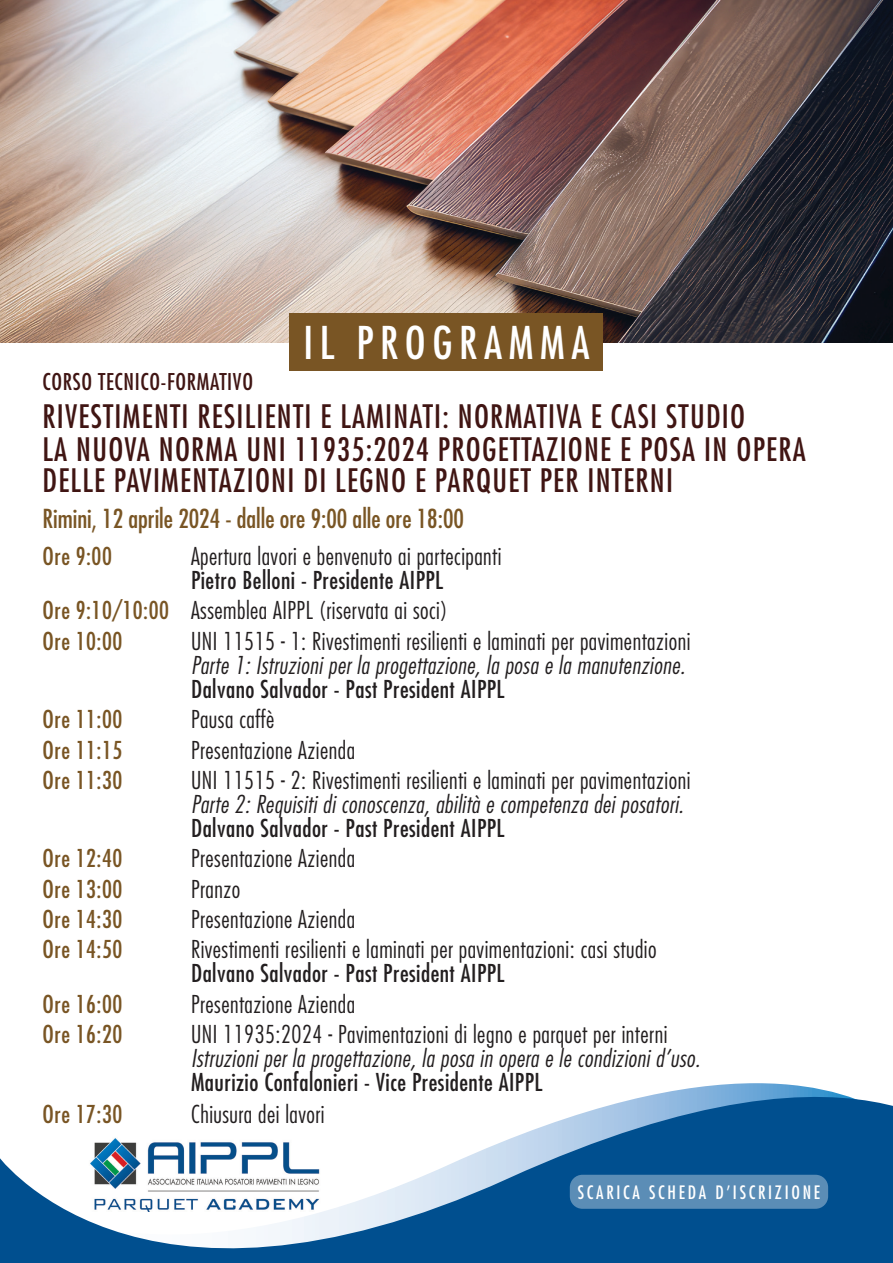
<style>
.page{position:relative;width:893px;height:1263px;background:#fff}
.page>*{position:absolute;margin:0;border:0;box-sizing:border-box;transform-origin:0 0}
.t1{font:condensed 43.95px "Futura";letter-spacing:.15em;color:#fff}
.t2{font:condensed 31.5px "Futura";letter-spacing:.04em;color:#401513}
.t3{font:condensed 25.5px "Futura";color:#795524}
.t4{font:300 condensed 24px "Futura";letter-spacing:.02em;color:#231f20}
.t5{font:italic 300 condensed 24px "Futura";letter-spacing:.02em;color:#231f20}
.t6{font:condensed 24px "Futura";letter-spacing:.02em;color:#231f20}
.t7{font:condensed 24px "Futura";letter-spacing:.02em;color:#795524}
.t8{font:condensed 22.5px "Futura";letter-spacing:.03em;color:#401513}
.t9{font:condensed 18px "Futura";letter-spacing:.15em;color:#fff}
.s1{font-weight:400;color:#795524}
</style>
<div class="page">
<svg style="left:0;top:1083px;width:893px;height:180px"></svg>
<img style="left:87px;top:1134px;width:234px;height:77px">
<div style="left:570px;top:1175px;width:258px;height:34px;background:#5b8db6;border-radius:13px"></div>
<img style="left:0;top:0;width:893px;height:342px">
<div style="left:290px;top:313px;width:313px;height:58px;background:#795524"></div>
<p class="t1" style="left:303px;top:316px;width:288px">IL PROGRAMMA</p>
<p class="t8" style="left:43px;top:368px;width:212px">CORSO TECNICO-FORMATIVO</p>
<p class="t2" style="left:43px;top:397px;width:704px">RIVESTIMENTI RESILIENTI E LAMINATI: NORMATIVA E CASI STUDIO</p>
<p class="t2" style="left:43px;top:430px;width:765px">LA NUOVA NORMA UNI 11935:2024 PROGETTAZIONE E POSA IN OPERA</p>
<p class="t2" style="left:43px;top:462px;width:632px">DELLE PAVIMENTAZIONI DI LEGNO E PARQUET PER INTERNI</p>
<p class="t3" style="left:43px;top:503px;width:423px">Rimini, 12 aprile 2024 - dalle ore 9:00 alle ore 18:00</p>
<p class="t7" style="left:43px;top:542px;width:71px">Ore 9:00</p>
<p class="t4" style="left:191px;top:542px;width:312px">Apertura lavori e benvenuto ai partecipanti</p>
<p class="t6" style="left:191px;top:566px;width:254px">Pietro Belloni - Presidente AIPPL</p>
<p class="t4" style="left:43px;top:596px;width:407px"><span class="s1">Ore 9:10/10:00</span> Assemblea AIPPL (riservata ai soci)</p>
<p class="t7" style="left:43px;top:626px;width:81px">Ore 10:00</p>
<p class="t4" style="left:191px;top:627px;width:501px">UNI 11515 - 1: Rivestimenti resilienti e laminati per pavimentazioni</p>
<p class="t5" style="left:191px;top:651px;width:495px">Parte 1: Istruzioni per la progettazione, la posa e la manutenzione.</p>
<p class="t6" style="left:191px;top:674px;width:315px">Dalvano Salvador - Past President AIPPL</p>
<p class="t7" style="left:43px;top:705px;width:81px">Ore 11:00</p>
<p class="t4" style="left:191px;top:705px;width:85px">Pausa caffè</p>
<p class="t7" style="left:43px;top:735px;width:81px">Ore 11:15</p>
<p class="t4" style="left:191px;top:735px;width:166px">Presentazione Azienda</p>
<p class="t7" style="left:43px;top:766px;width:81px">Ore 11:30</p>
<p class="t4" style="left:191px;top:766px;width:501px">UNI 11515 - 2: Rivestimenti resilienti e laminati per pavimentazioni</p>
<p class="t5" style="left:191px;top:790px;width:494px">Parte 2: Requisiti di conoscenza, abilità e competenza dei posatori.</p>
<p class="t6" style="left:191px;top:814px;width:315px">Dalvano Salvador - Past President AIPPL</p>
<p class="t7" style="left:43px;top:844px;width:81px">Ore 12:40</p>
<p class="t4" style="left:191px;top:844px;width:166px">Presentazione Azienda</p>
<p class="t7" style="left:43px;top:874px;width:81px">Ore 13:00</p>
<p class="t4" style="left:191px;top:874px;width:51px">Pranzo</p>
<p class="t7" style="left:43px;top:905px;width:81px">Ore 14:30</p>
<p class="t4" style="left:191px;top:905px;width:166px">Presentazione Azienda</p>
<p class="t7" style="left:43px;top:935px;width:81px">Ore 14:50</p>
<p class="t4" style="left:191px;top:935px;width:467px">Rivestimenti resilienti e laminati per pavimentazioni: casi studio</p>
<p class="t6" style="left:191px;top:959px;width:315px">Dalvano Salvador - Past President AIPPL</p>
<p class="t7" style="left:43px;top:989px;width:81px">Ore 16:00</p>
<p class="t4" style="left:191px;top:990px;width:166px">Presentazione Azienda</p>
<p class="t7" style="left:43px;top:1020px;width:81px">Ore 16:20</p>
<p class="t4" style="left:191px;top:1020px;width:478px">UNI 11935:2024 - Pavimentazioni di legno e parquet per interni</p>
<p class="t5" style="left:191px;top:1044px;width:511px">Istruzioni per la progettazione, la posa in opera e le condizioni d’uso.</p>
<p class="t6" style="left:191px;top:1068px;width:353px">Maurizio Confalonieri - Vice Presidente AIPPL</p>
<p class="t7" style="left:43px;top:1100px;width:81px">Ore 17:30</p>
<p class="t4" style="left:191px;top:1100px;width:135px">Chiusura dei lavori</p>
<p class="t9" style="left:578px;top:1181px;width:244px">SCARICA SCHEDA D’ISCRIZIONE</p>
</div>
